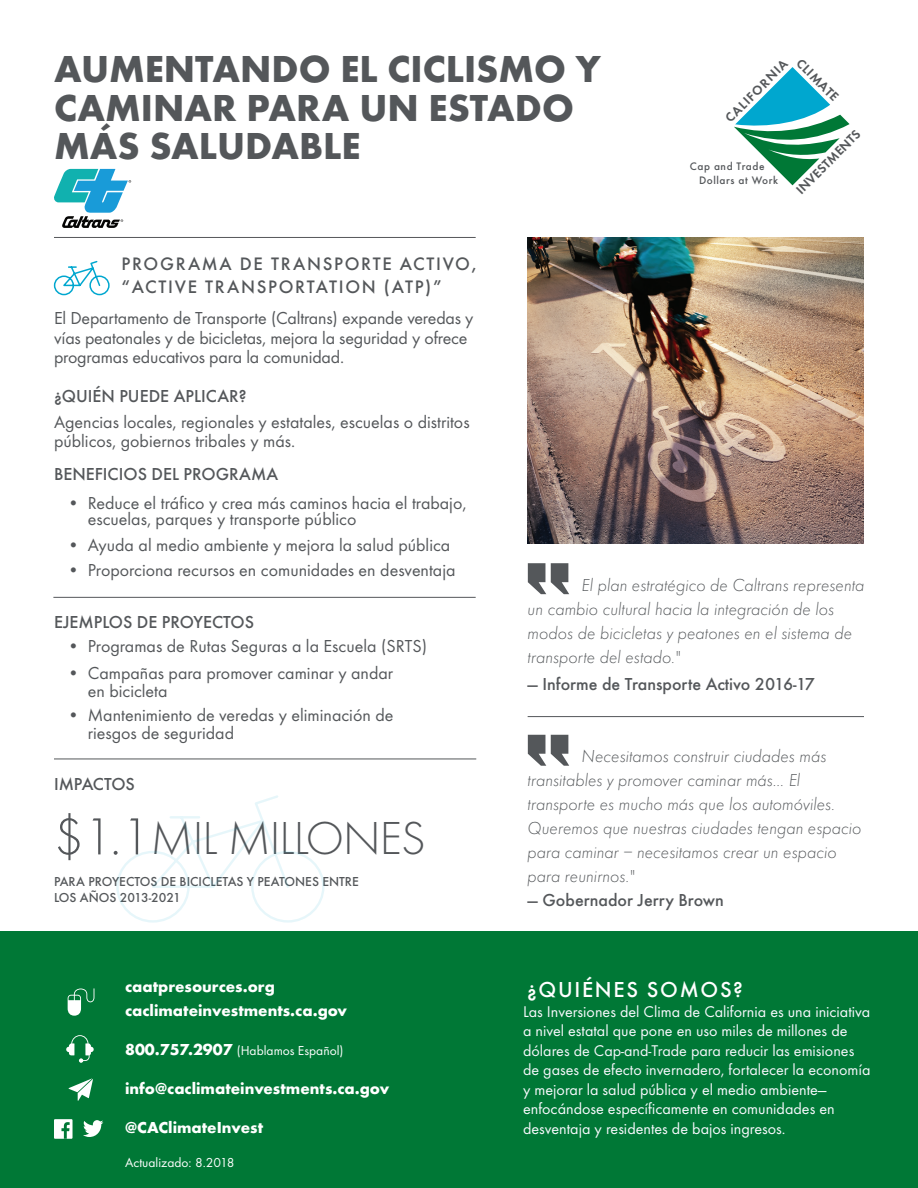
<style>
.page{position:relative;width:918px;height:1188px;background:#fff}
.page>*{position:absolute;margin:0;border:0;box-sizing:border-box;transform-origin:0 0}
.t1{font:300 48px "Futura EF";letter-spacing:-.02em;color:#54575a}
.t2{font:700 39px/38.4px "Futura EF";color:#54575a}
.t3{font:500 22.5px "Futura EF";letter-spacing:.075em;color:#fff}
.t4{font:500 18.75px/22.5px "Futura EF";letter-spacing:.09em;color:#54575a}
.t5{font:18px/19.5px "Futura EF";color:#54575a}
.t6{font:italic 300 18px/24px "Futura EF";color:#54575a}
.t7{font:500 18px "Futura EF";color:#54575a}
.t8{font:700 16.5px "Futura EF";color:#fff}
.About_Copy{font:16.2px/19.5px "Futura EF";color:#f8f9fd}
.t9{font:500 13.5px/16.5px "Futura EF";color:#54575a}
.t10{font:13.5px "Futura EF";color:#fff}
.t11{font:600 13.2px "Futura EF";color:#54575a}
.t12{font:500 11.25px/13.6px "Futura EF";letter-spacing:.05em;color:#54575a}
.s1{font-size:54px}
.s2{font-weight:700;font-size:16.5px}
.s3{color:#f5f6fa}
.s4{color:#fff}
</style>
<div class="page">
<div style="left:0;top:932px;width:918px;height:256px;background:#007836"></div>
<div style="left:54px;top:1119px;width:19px;height:20px;background:#fff"></div>
<svg style="left:61px;top:1122px;width:9px;height:17px"></svg>
<svg style="left:83px;top:1120px;width:20px;height:17px"></svg>
<svg style="left:69px;top:1078px;width:24px;height:23px"></svg>
<svg style="left:68px;top:988px;width:26px;height:28px"></svg>
<svg style="left:66px;top:1035px;width:28px;height:28px"></svg>
<hr style="left:54px;top:237px;width:422px;height:1px;background:#54575a">
<svg style="left:734px;top:67px;width:116px;height:118px"></svg>
<img style="left:528px;top:237px;width:336px;height:307px">
<svg style="left:54px;top:169px;width:77px;height:59px"></svg>
<svg style="left:53px;top:261px;width:57px;height:35px"></svg>
<svg style="left:116px;top:795px;width:209px;height:128px"></svg>
<hr style="left:53px;top:597px;width:423px;height:1px;background:#54575a">
<hr style="left:54px;top:759px;width:422px;height:1px;background:#54575a">
<svg style="left:528px;top:563px;width:41px;height:31px"></svg>
<svg style="left:528px;top:735px;width:41px;height:31px"></svg>
<hr style="left:528px;top:716px;width:336px;height:1px;background:#54575a">
<p class="t2" style="left:54px;top:50px;width:548px">AUMENTANDO EL CICLISMO Y<br>CAMINAR PARA UN ESTADO<br>MÁS SALUDABLE</p>
<p class="t11" style="left:804px;top:55px;width:55px;rotate:45deg">CLIMATE</p>
<p class="t11" style="left:793px;top:187px;width:87px;rotate:-45deg">INVESTMENTS</p>
<p class="t11" style="left:722px;top:115px;width:84px;rotate:-45deg">CALIFORNIA</p>
<p class="t12" style="left:699px;top:160px;width:81px;text-indent:-9px">Cap and Trade<br>Dollars at Work</p>
<p class="t4" style="left:122px;top:252px;width:356px">PROGRAMA DE TRANSPORTE ACTIVO, “ACTIVE TRANSPORTATION (ATP)”</p>
<p class="t5" style="left:54px;top:308px;width:421px">El Departamento de Transporte (Caltrans) expande veredas y vías peatonales y de bicicletas, mejora la seguridad y ofrece programas educativos para la comunidad.</p>
<p class="t7" style="left:54px;top:385px;width:194px">¿QUIÉN PUEDE APLICAR?</p>
<p class="t5" style="left:54px;top:412px;width:417px">Agencias locales, regionales y estatales, escuelas o distritos públicos, gobiernos tribales y más.</p>
<p class="t7" style="left:54px;top:463px;width:226px">BENEFICIOS DEL PROGRAMA</p>
<p class="t5" style="left:88px;top:494px;width:380px;line-height:16.5px;text-indent:-20px">• Reduce el tráfico y crea más caminos hacia el trabajo, escuelas, parques y transporte público</p>
<p class="t5" style="left:68px;top:535px;width:384px">• Ayuda al medio ambiente y mejora la salud pública</p>
<p class="t5" style="left:68px;top:560px;width:390px">• Proporciona recursos en comunidades en desventaja</p>
<p class="t7" style="left:54px;top:611px;width:201px">EJEMPLOS DE PROYECTOS</p>
<p class="t5" style="left:68px;top:636px;width:361px">• Programas de Rutas Seguras a la Escuela (SRTS)</p>
<p class="t5" style="left:88px;top:664px;width:307px;line-height:18px;text-indent:-20px">• Campañas para promover caminar y andar en bicicleta</p>
<p class="t5" style="left:88px;top:706px;width:307px;line-height:18px;text-indent:-20px">• Mantenimiento de veredas y eliminación de riesgos de seguridad</p>
<p class="t7" style="left:54px;top:773px;width:82px">IMPACTOS</p>
<p class="t1" style="left:54px;top:813px;width:373px"><span class="s1">$1.1</span>MIL MILLONES</p>
<p class="t9" style="left:54px;top:873px;width:306px">PARA PROYECTOS DE BICICLETAS Y PEATONES ENTRE<br>LOS AÑOS 2013-2021</p>
<p class="t8" style="left:125px;top:977px;width:151px">caatpresources.org</p>
<p class="t8" style="left:125px;top:1001px;width:224px">caclimateinvestments.ca.gov</p>
<p class="t10" style="left:125px;top:1043px;width:220px"><span class="s2">800.757.2907</span> (Hablamos Español)</p>
<p class="t8" style="left:125px;top:1079px;width:266px">info@caclimateinvestments.ca.gov</p>
<p class="t8" style="left:125px;top:1118px;width:140px">@CAClimateInvest</p>
<p class="t10" style="left:125px;top:1155px;width:111px">Actualizado: 8.2018</p>
<p class="t6" style="left:528px;top:574px;width:338px;text-indent:54px">El plan estratégico de Caltrans representa un cambio cultural hacia la integración de los modos de bicicletas y peatones en el sistema de transporte del estado."</p>
<p class="t7" style="left:528px;top:674px;width:289px">— Informe de Transporte Activo 2016-17</p>
<p class="t6" style="left:528px;top:745px;width:335px;text-indent:54px">Necesitamos construir ciudades más transitables y promover caminar más... El transporte es mucho más que los automóviles.<br>Queremos que nuestras ciudades tengan espacio para caminar – necesitamos crear un espacio para reunirnos."</p>
<p class="t7" style="left:528px;top:890px;width:198px">— Gobernador Jerry Brown</p>
<p class="t3" style="left:527px;top:976px;width:217px">¿QUIÉNES SOMOS?</p>
<p class="About_Copy" style="left:523px;top:1001px;width:349px">Las Inversiones del Clima de California es una iniciativa a nivel estatal que pone en uso miles de millones de d<span class="s3">ólares de Cap-and-Trade para reducir las emisiones de gases de efecto invernadero, fortalecer la econom</span>ía y mejorar la salud pública y el medio ambiente<span class="s4">— </span>enfocándose específicamente en comunidades en desventaja y residentes de bajos ingresos.</p>
</div>
